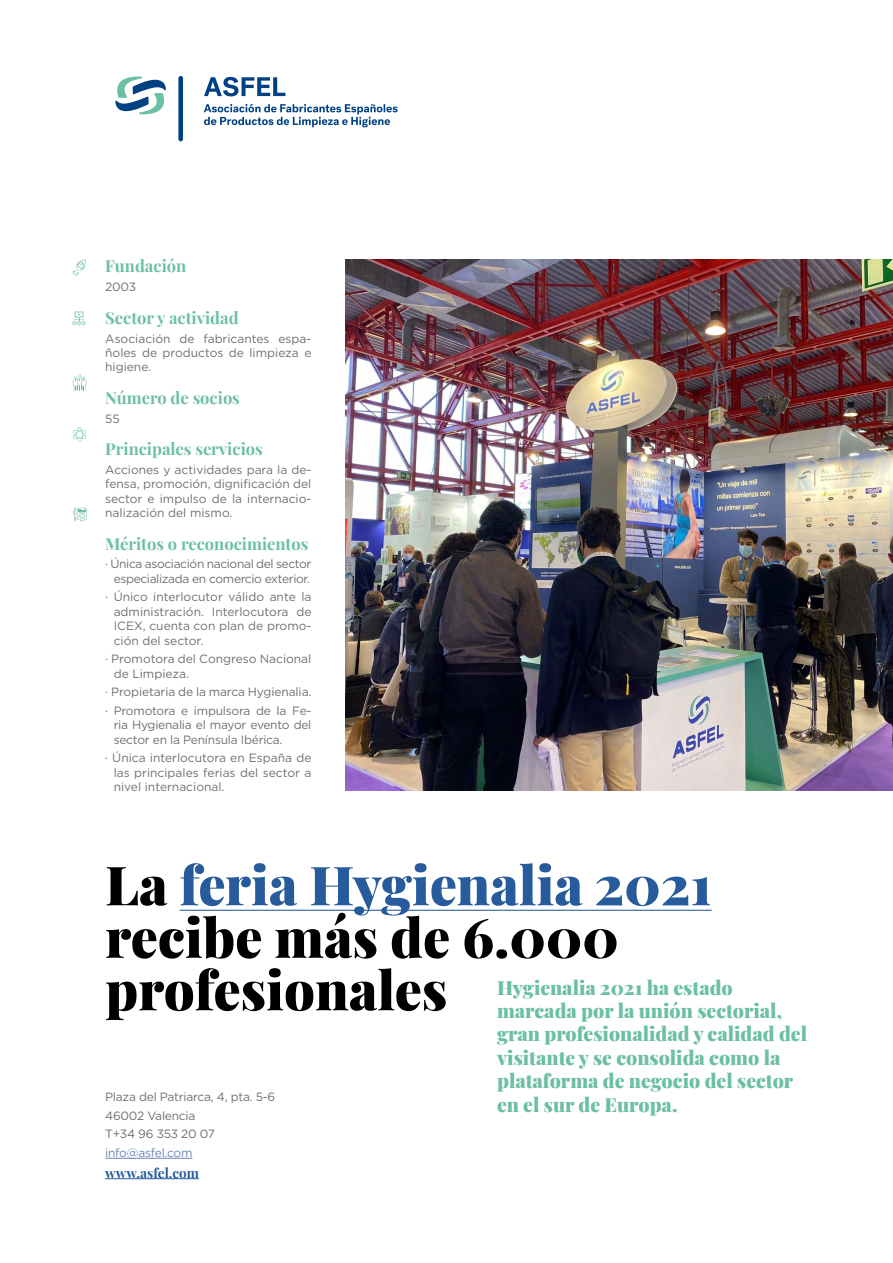
<style>
.page{position:relative;width:893px;height:1263px;background:#fff}
.page>*{position:absolute;margin:0;border:0;box-sizing:border-box;transform-origin:0 0}
.t1{font:900 54px/52.5px "Playfair Display";color:#000}
.t2{font:900 19.5px/23.4px "Playfair Display";color:#6bbfa3}
.t3{font:700 16.5px "Playfair Display";color:#6bbfa3}
.t4{font:700 13.5px "Playfair Display";color:#275b9b}
.t5{font:12px/14.4px "Gotham";letter-spacing:-.01em;color:#706f6f;text-align:justify}
.t6{font:12px/14.4px "Gotham";letter-spacing:-.03em;color:#706f6f;text-align:center}
.t7{font:12px "Gotham";letter-spacing:-.02em;color:#6b84b9}
.s1{color:#275b9b}
</style>
<div class="page">
<img style="left:346px;top:259px;width:547px;height:532px">
<hr style="left:180px;top:910px;width:532px;height:1px;background:#275b9b">
<hr style="left:105px;top:1158px;width:87px;height:1px;background:#6b84b9">
<hr style="left:105px;top:1178px;width:94px;height:1px;background:#275b9b">
<svg style="left:73px;top:374px;width:13px;height:16px"></svg>
<svg style="left:72px;top:312px;width:14px;height:13px"></svg>
<svg style="left:72px;top:259px;width:14px;height:17px"></svg>
<svg style="left:73px;top:508px;width:14px;height:13px"></svg>
<svg style="left:204px;top:104px;width:194px;height:23px"></svg>
<svg style="left:204px;top:77px;width:81px;height:19px"></svg>
<div style="left:178px;top:76px;width:5px;height:65px;background:#004184;border-radius:2px"></div>
<svg style="left:115px;top:77px;width:51px;height:37px"></svg>
<svg style="left:73px;top:427px;width:13px;height:15px"></svg>
<h3 class="t3" style="left:105px;top:253px;width:83px">Fundación</h3>
<p class="t5" style="left:105px;top:280px;width:32px">2003</p>
<h3 class="t3" style="left:105px;top:305px;width:135px">Sector y actividad</h3>
<p class="t5" style="left:105px;top:331px;width:208px">Asociación de fabricantes espa&shy;ñoles de productos de limpieza e higiene.</p>
<h3 class="t3" style="left:105px;top:385px;width:136px">Número de socios</h3>
<p class="t5" style="left:105px;top:411px;width:16px">55</p>
<h3 class="t3" style="left:105px;top:436px;width:159px">Principales servicios</h3>
<p class="t5" style="left:105px;top:462px;width:208px">Acciones y actividades para la de&shy;fensa, promoción, dignificación del sector e impulso de la internacio&shy;nalización del mismo.</p>
<h3 class="t3" style="left:105px;top:530px;width:205px">Méritos o reconocimientos</h3>
<p class="t6" style="left:105px;top:557px;width:208px">· Única asociación nacional del sector especializada en comercio exterior.</p>
<p class="t5" style="left:114px;top:590px;width:199px;text-indent:-9px">· Único interlocutor válido ante la administración. Interlocutora de ICEX, cuenta con plan de promo&shy;ción del sector.</p>
<p class="t5" style="left:114px;top:651px;width:199px;text-indent:-9px">· Promotora del Congreso Nacional de Limpieza.</p>
<p class="t5" style="left:105px;top:682px;width:208px;line-height:18.6px">· Propietaria de la marca Hygienalia. · Promotora e impulsora de la Fe-</p>
<p class="t5" style="left:114px;top:717px;width:199px">ria Hygienalia el mayor evento del sector en la Península Ibérica.</p>
<p class="t5" style="left:114px;top:751px;width:199px;text-indent:-9px">· Única interlocutora en España de las principales ferias del sector a nivel internacional.</p>
<h1 class="t1" style="left:105px;top:854px;width:608px">La <span class="s1">feria Hygienalia 2021 </span>recibe más de 6.000 profesionales</h1>
<h2 class="t2" style="left:497px;top:974px;width:311px">Hygienalia 2021 ha estado marcada por la unión sectorial, gran profesionalidad y calidad del visitante y se consolida como la plataforma de negocio del sector en el sur de Europa.</h2>
<p class="t5" style="left:105px;top:1087px;width:172px;line-height:18.6px;text-align:left">Plaza del Patriarca, 4, pta. 5-6<br>46002 Valencia<br>T+34 96 353 20 07</p>
<p class="t7" style="left:105px;top:1145px;width:89px">info@asfel.com</p>
<p class="t4" style="left:105px;top:1162px;width:95px">www.asfel.com</p>
</div>
